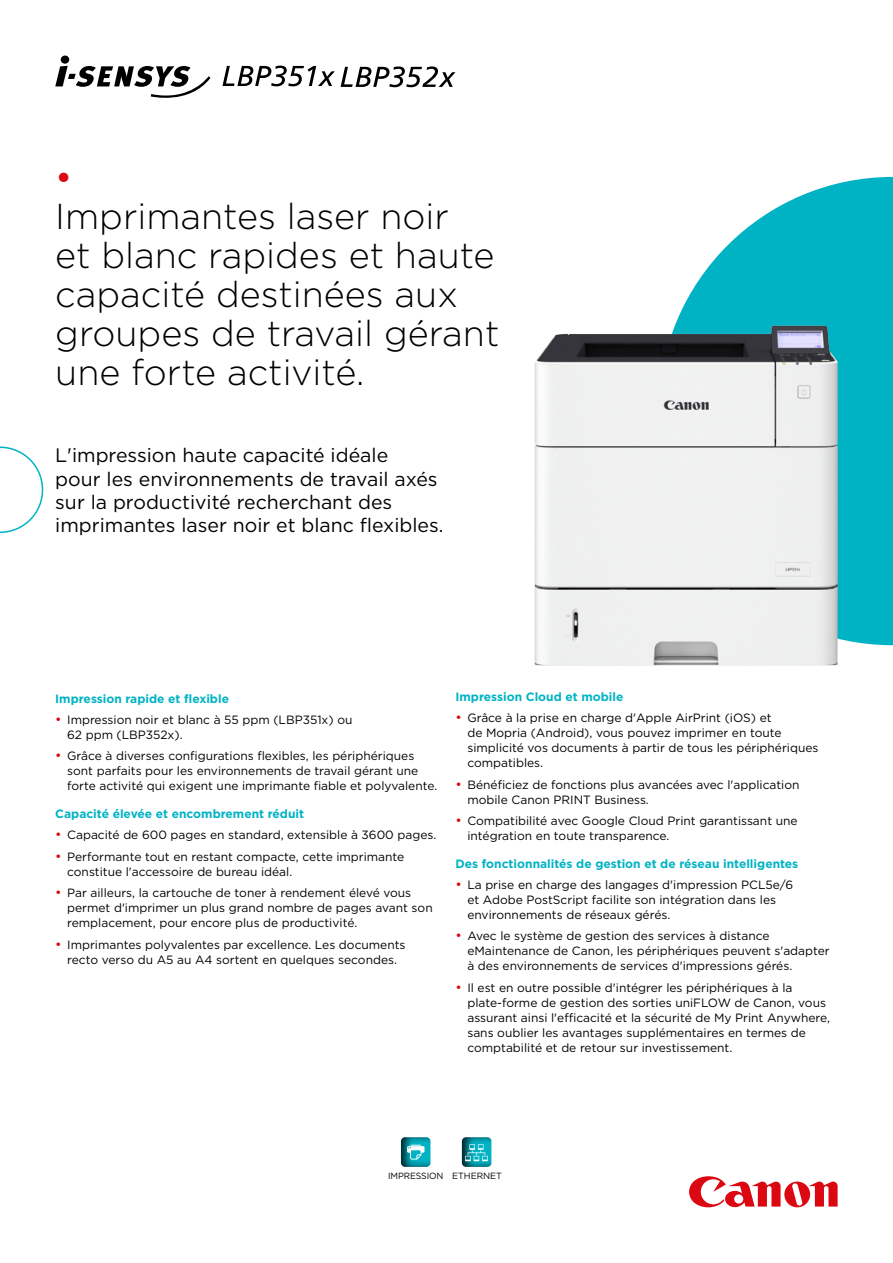
<style>
.page{position:relative;width:893px;height:1263px;background:#fff}
.page>*{position:absolute;margin:0;border:0;box-sizing:border-box;transform-origin:0 0}
.t1{font:300 36px/39px "Gotham";color:#000}
.t2{font:36px "Gotham";color:#db0812}
.t3{font:19.5px/23.4px "Gotham";color:#000}
.t4{font:12px/15px "Gotham";color:#000}
.t5{font:700 12px "Gotham";color:#00b3c4}
.t6{font:9px "Gotham";letter-spacing:-.015em;color:#000}
.s1{font-size:13.5px;color:#db0812}
</style>
<div class="page">
<svg style="left:675px;top:177px;width:218px;height:468px;fill:#00b3c4"></svg>
<svg style="left:0;top:446px;width:43px;height:87px"></svg>
<img style="left:534px;top:325px;width:304px;height:340px">
<svg style="left:55px;top:56px;width:155px;height:42px"></svg>
<svg style="left:222px;top:66px;width:113px;height:20px"></svg>
<svg style="left:341px;top:66px;width:114px;height:21px"></svg>
<svg style="left:689px;top:1176px;width:149px;height:31px"></svg>
<div style="left:447px;top:1125px;width:57px;height:42px;background:#000;opacity:.8"></div>
<svg style="left:465px;top:1144px;width:23px;height:17px"></svg>
<div style="left:387px;top:1125px;width:56px;height:42px;background:#000;opacity:.8"></div>
<svg style="left:407px;top:1145px;width:17px;height:14px"></svg>
<h1 class="t2" style="left:55px;top:155px;width:19px">•</h1>
<h1 class="t1" style="left:55px;top:196px;width:446px">Imprimantes laser noir<br>et blanc rapides et haute capacité destinées aux groupes de travail gérant une forte activité.</h1>
<h2 class="t3" style="left:55px;top:443px;width:390px">L'impression haute capacité idéale<br>pour les environnements de travail axés sur la productivité recherchant des imprimantes laser noir et blanc flexibles.</h2>
<p class="t5" style="left:55px;top:690px;width:175px">Impression rapide et flexible</p>
<p class="t4" style="left:67px;top:712px;width:287px;text-indent:-12px"><span class="s1">•</span> Impression noir et blanc à 55 ppm (LBP351x) ou<br>62 ppm (LBP352x).</p>
<p class="t4" style="left:67px;top:748px;width:372px;text-indent:-12px"><span class="s1">•</span> Grâce à diverses configurations flexibles, les périphériques sont parfaits pour les environnements de travail gérant une forte activité qui exigent une imprimante fiable et polyvalente.</p>
<p class="t5" style="left:55px;top:806px;width:250px">Capacité élevée et encombrement réduit</p>
<p class="t4" style="left:55px;top:827px;width:383px"><span class="s1">•</span> Capacité de 600 pages en standard, extensible à 3600 pages.</p>
<p class="t4" style="left:67px;top:849px;width:339px;text-indent:-12px"><span class="s1">•</span> Performante tout en restant compacte, cette imprimante constitue l'accessoire de bureau idéal.</p>
<p class="t4" style="left:67px;top:885px;width:367px;text-indent:-12px"><span class="s1">•</span> Par ailleurs, la cartouche de toner à rendement élevé vous permet d'imprimer un plus grand nombre de pages avant son remplacement, pour encore plus de productivité.</p>
<p class="t4" style="left:55px;top:936px;width:352px;text-align:center"><span class="s1">•</span> Imprimantes polyvalentes par excellence. Les documents recto verso du A5 au A4 sortent en quelques secondes.</p>
<p class="t5" style="left:455px;top:689px;width:169px">Impression Cloud et mobile</p>
<p class="t4" style="left:467px;top:710px;width:353px;text-indent:-12px"><span class="s1">•</span> Grâce à la prise en charge d'Apple AirPrint (iOS) et<br>de Mopria (Android), vous pouvez imprimer en toute simplicité vos documents à partir de tous les périphériques compatibles.</p>
<p class="t4" style="left:467px;top:776px;width:334px;text-indent:-12px"><span class="s1">•</span> Bénéficiez de fonctions plus avancées avec l'application mobile Canon PRINT Business.</p>
<p class="t4" style="left:467px;top:813px;width:332px;text-indent:-12px"><span class="s1">•</span> Compatibilité avec Google Cloud Print garantissant une intégration en toute transparence.</p>
<p class="t5" style="left:455px;top:855px;width:344px">Des fonctionnalités de gestion et de réseau intelligentes</p>
<p class="t4" style="left:467px;top:877px;width:327px;text-indent:-12px"><span class="s1">•</span> La prise en charge des langages d'impression PCL5e/6 et Adobe PostScript facilite son intégration dans les environnements de réseaux gérés.</p>
<p class="t4" style="left:467px;top:928px;width:364px;text-indent:-12px"><span class="s1">•</span> Avec le système de gestion des services à distance eMaintenance de Canon, les périphériques peuvent s'adapter à des environnements de services d'impressions gérés.</p>
<p class="t4" style="left:467px;top:980px;width:364px;text-indent:-12px"><span class="s1">•</span> Il est en outre possible d'intégrer les périphériques à la plate-forme de gestion des sorties uniFLOW de Canon, vous assurant ainsi l'efficacité et la sécurité de My Print Anywhere, sans oublier les avantages supplémentaires en termes de comptabilité et de retour sur investissement.</p>
<p class="t6" style="left:388px;top:1170px;width:115px">IMPRESSION ETHERNET</p>
</div>
